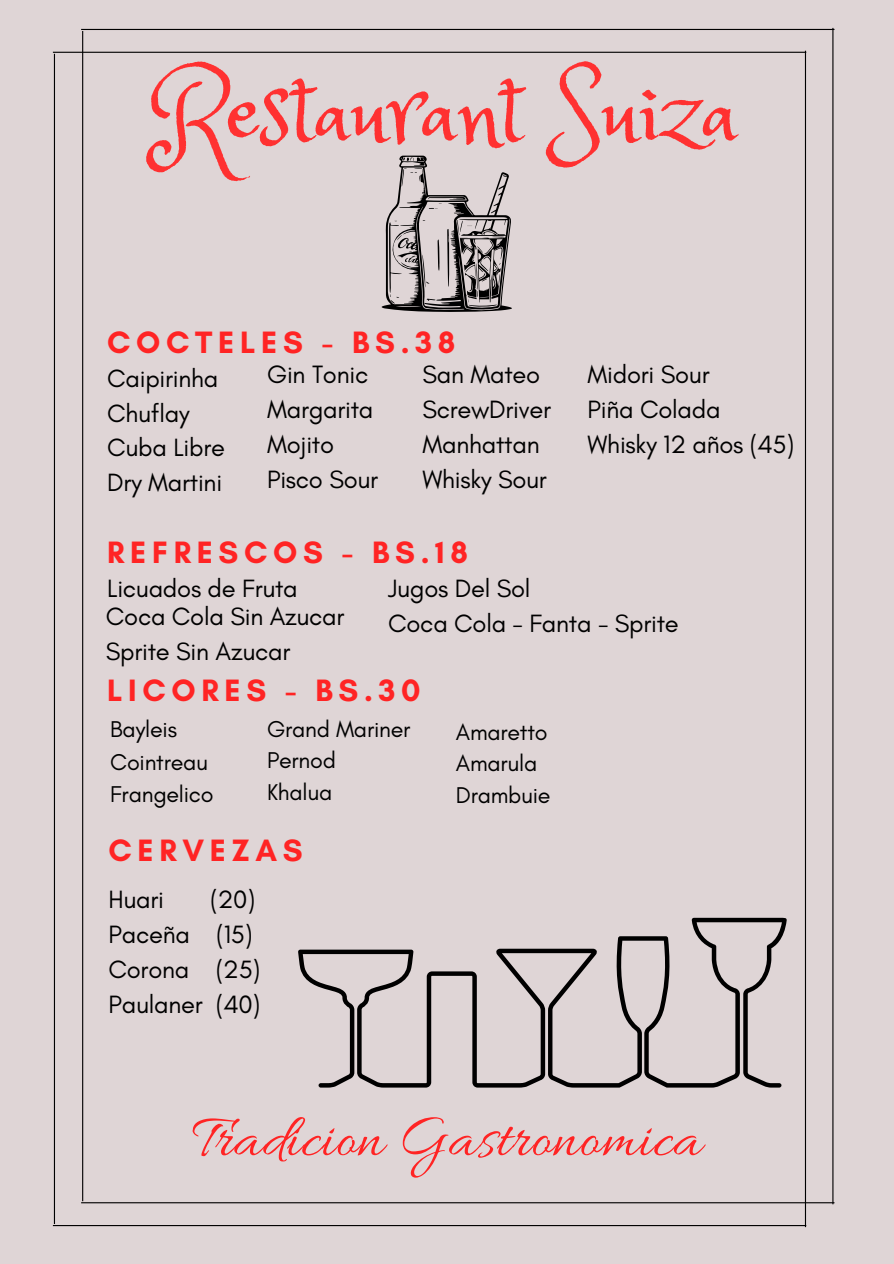
<style>
.page{position:relative;width:894px;height:1264px;background:#fff}
.page>*{position:absolute;margin:0;border:0;box-sizing:border-box;transform-origin:0 0}
.t1{font:97.5px "Princess Sofia";color:#ff3131}
.t2{font:62.1px "Allura";letter-spacing:.01em;color:#ff2424}
.t3{font:700 31.5px "Glacial Indifference";letter-spacing:.18em;color:#ff2424}
.t4{font:25.5px/34.8px "Glacial Indifference";letter-spacing:-.01em;color:#000}
.t5{font:23.25px "Glacial Indifference";letter-spacing:-.01em;color:#000}
</style>
<div class="page">
<div style="left:0;top:0;width:893px;height:1263px;background:#dfd5d6"></div>
<hr style="left:81px;top:29px;width:753px;height:1px;background:#000">
<hr style="left:53px;top:52px;width:753px;height:1px;background:#000">
<hr style="left:81px;top:1202px;width:753px;height:1px;background:#000">
<hr style="left:53px;top:1224px;width:753px;height:2px;background:#000">
<hr style="left:82px;top:31px;width:1px;height:1170px;background:#000">
<hr style="left:54px;top:54px;width:1px;height:1169px;background:#000">
<hr style="left:832px;top:28px;width:1px;height:1176px;background:#000">
<hr style="left:804px;top:51px;width:1px;height:1176px;background:#000">
<svg style="left:381px;top:156px;width:131px;height:156px"></svg>
<svg style="left:298px;top:917px;width:488px;height:170px"></svg>
<p class="t1" style="left:154px;top:47px;width:586px">Restaurant Suiza</p>
<h1 class="t3" style="left:107px;top:323px;width:349px">COCTELES - BS.38</h1>
<p class="t4" style="left:107px;top:360px;width:113px">Caipirinha<br>Chuflay</p>
<h3 class="t4" style="left:107px;top:430px;width:119px">Cuba Libre</h3>
<p class="t4" style="left:107px;top:465px;width:116px">Dry Martini</p>
<p class="t4" style="left:267px;top:356px;width:108px">Gin Tonic<br>Margarita</p>
<p class="t4" style="left:267px;top:426px;width:68px">Mojito</p>
<p class="t4" style="left:267px;top:461px;width:113px">Pisco Sour</p>
<p class="t4" style="left:422px;top:356px;width:130px">San Mateo<br>ScrewDriver<br>Manhattan<br>Whisky Sour</p>
<p class="t3" style="left:107px;top:533px;width:362px">REFRESCOS - BS.18</p>
<p class="t4" style="left:107px;top:570px;width:192px">Licuados de Fruta</p>
<p class="t4" style="left:388px;top:570px;width:144px">Jugos Del Sol</p>
<p class="t4" style="left:587px;top:356px;width:123px">Midori Sour</p>
<h3 class="t4" style="left:587px;top:391px;width:134px">Piña Colada</h3>
<p class="t4" style="left:587px;top:426px;width:208px">Whisky 12 años (45)</p>
<p class="t4" style="left:106px;top:598px;width:240px">Coca Cola Sin Azucar</p>
<p class="t4" style="left:388px;top:605px;width:292px">Coca Cola - Fanta - Sprite</p>
<p class="t4" style="left:106px;top:633px;width:186px">Sprite Sin Azucar</p>
<p class="t3" style="left:107px;top:671px;width:315px">LICORES - BS.30</p>
<p class="t5" style="left:110px;top:715px;width:68px">Bayleis</p>
<p class="t5" style="left:110px;top:747px;width:99px">Cointreau</p>
<p class="t5" style="left:110px;top:780px;width:105px">Frangelico</p>
<p class="t5" style="left:267px;top:714px;width:145px">Grand Mariner</p>
<p class="t5" style="left:267px;top:746px;width:70px">Pernod</p>
<p class="t5" style="left:267px;top:777px;width:67px">Khalua</p>
<p class="t3" style="left:108px;top:830px;width:195px">CERVEZAS</p>
<p class="t4" style="left:108px;top:881px;width:57px">Huari</p>
<p class="t4" style="left:210px;top:881px;width:46px">(20)</p>
<h3 class="t4" style="left:108px;top:916px;width:145px">Paceña (15)</h3>
<p class="t4" style="left:108px;top:951px;width:153px">Corona (25)</p>
<p class="t4" style="left:108px;top:986px;width:153px">Paulaner (40)</p>
<p class="t5" style="left:456px;top:717px;width:93px">Amaretto</p>
<h3 class="t5" style="left:456px;top:749px;width:83px">Amarula</h3>
<p class="t5" style="left:456px;top:780px;width:96px">Drambuie</p>
<p class="t2" style="left:192px;top:1104px;width:511px">Tradicion Gastronomica</p>
</div>
